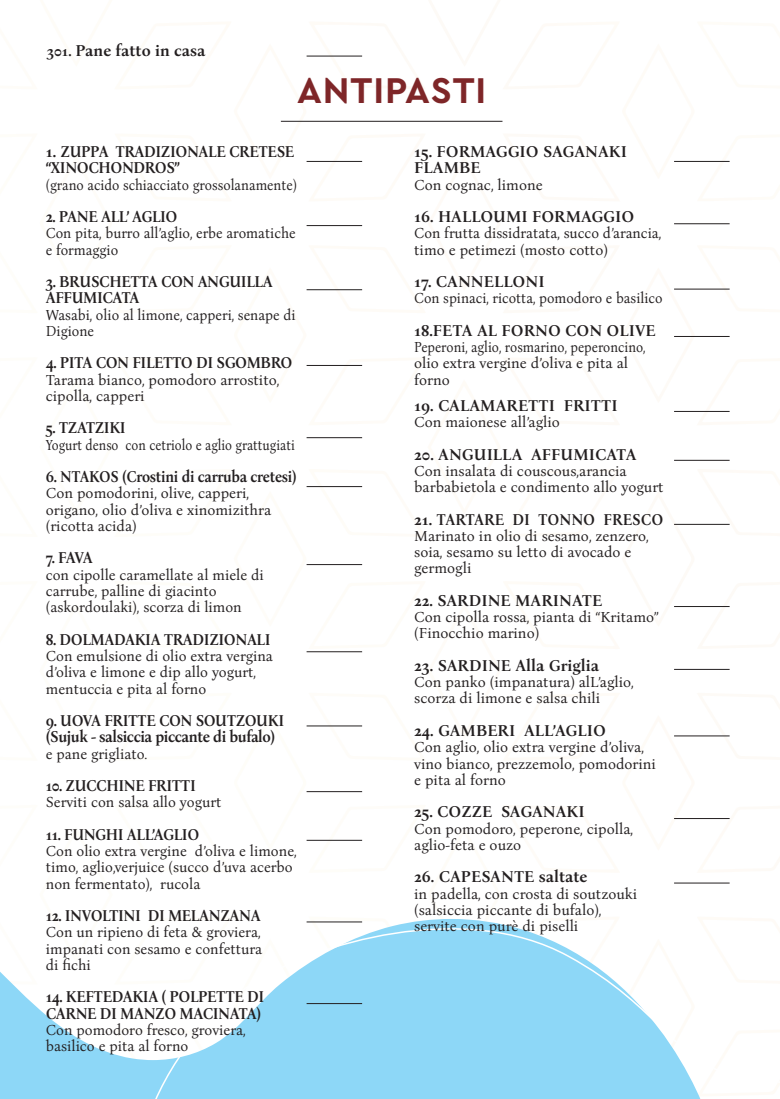
<style>
.page{position:relative;width:780px;height:1099px;background:#fff}
.page>*{position:absolute;margin:0;border:0;box-sizing:border-box;transform-origin:0 0}
.t1{font:700 37.5px "Cera GR";letter-spacing:.025em;color:#7e2628}
.t2{font:700 16.25px/16.2px "Bona Nova";letter-spacing:-.03em;color:#231f20;scale:.93 1}
.t3{font:700 16.25px/16.2px "Bona Nova";color:#231f20}
.t4{font:700 16.25px/16.2px "Bona Nova";letter-spacing:-.03em;color:#231f20}
.t5{font:15px/16.2px "Bona Nova";color:#231f20}
.t6{font:15px/16.2px "Bona Nova";color:#231f20;scale:.94 1}
.t7{font:15px/16.2px "Bona Nova";color:#231f20;scale:.89 1}
.t8{font:15px/16.2px "Bona Nova";color:#231f20;scale:.96 1}
.t9{font:15px "Bona Nova";color:#231f20;scale:.86 1}
.t10{font:15px "Bona Nova";color:#231f20;scale:.91 1}
.t11{font:15px "Bona Nova";color:#231f20;scale:.93 1}
.s1{font-size:15px}
</style>
<div class="page">
<svg style="left:0;top:972px;width:142px;height:126px;fill:#8dd7f7"></svg>
<svg style="left:142px;top:919px;width:558px;height:179px"></svg>
<hr style="left:306px;top:225px;width:56px;height:1px;background:#231f20">
<hr style="left:306px;top:161px;width:56px;height:1px;background:#231f20">
<hr style="left:281px;top:121px;width:221px;height:1px;background:#231f20">
<hr style="left:306px;top:289px;width:56px;height:1px;background:#231f20">
<hr style="left:306px;top:365px;width:56px;height:1px;background:#231f20">
<hr style="left:306px;top:437px;width:56px;height:1px;background:#231f20">
<hr style="left:306px;top:486px;width:56px;height:1px;background:#231f20">
<hr style="left:306px;top:564px;width:56px;height:1px;background:#231f20">
<hr style="left:306px;top:651px;width:56px;height:1px;background:#231f20">
<hr style="left:306px;top:725px;width:56px;height:1px;background:#231f20">
<hr style="left:306px;top:791px;width:56px;height:1px;background:#231f20">
<hr style="left:306px;top:840px;width:56px;height:1px;background:#231f20">
<hr style="left:306px;top:1003px;width:56px;height:1px;background:#231f20">
<hr style="left:306px;top:921px;width:56px;height:1px;background:#231f20">
<hr style="left:674px;top:411px;width:55px;height:1px;background:#231f20">
<hr style="left:674px;top:460px;width:55px;height:1px;background:#231f20">
<hr style="left:674px;top:606px;width:55px;height:1px;background:#231f20">
<hr style="left:674px;top:669px;width:55px;height:1px;background:#231f20">
<hr style="left:674px;top:735px;width:55px;height:1px;background:#231f20">
<hr style="left:674px;top:818px;width:55px;height:1px;background:#231f20">
<hr style="left:674px;top:882px;width:55px;height:1px;background:#231f20">
<hr style="left:674px;top:524px;width:55px;height:1px;background:#231f20">
<hr style="left:674px;top:161px;width:55px;height:1px;background:#231f20">
<hr style="left:674px;top:223px;width:55px;height:1px;background:#231f20">
<hr style="left:674px;top:289px;width:55px;height:1px;background:#231f20">
<hr style="left:674px;top:336px;width:55px;height:1px;background:#231f20">
<hr style="left:306px;top:56px;width:56px;height:1px;background:#231f20">
<p class="t3" style="left:47px;top:43px;width:160px"><span class="s1">301.</span> Pane fatto in casa</p>
<h1 class="t1" style="left:297px;top:69px;width:191px">ANTIPASTI</h1>
<p class="t4" style="left:46px;top:144px;width:250px">1. ZUPPA TRADIZIONALE CRETESE “XINOCHONDROS”</p>
<p class="t10" style="left:46px;top:173px;width:277px">(grano acido schiacciato grossolanamente)</p>
<p class="t2" style="left:46px;top:209px;width:143px">2. PANE ALL’ AGLIO</p>
<p class="t6" style="left:46px;top:225px;width:267px">Con pita, burro all’aglio, erbe aromatiche e formaggio</p>
<p class="t2" style="left:46px;top:274px;width:245px">3. BRUSCHETTA CON ANGUILLA<br>AFFUMICATA</p>
<p class="t6" style="left:46px;top:307px;width:267px">Wasabi, olio al limone, capperi, senape di<br>Digione</p>
<p class="t2" style="left:46px;top:355px;width:267px">4. PITA CON FILETTO DI SGOMBRO</p>
<p class="t5" style="left:46px;top:372px;width:235px">Tarama bianco, pomodoro arrostito, cipolla, capperi</p>
<p class="t2" style="left:46px;top:420px;width:87px">5. TZATZIKI</p>
<p class="t9" style="left:46px;top:433px;width:291px">Yogurt denso con cetriolo e aglio grattugiati</p>
<p class="t2" style="left:46px;top:469px;width:271px">6. NTAKOS (Crostini di carruba cretesi)</p>
<p class="t5" style="left:46px;top:485px;width:227px">Con pomodorini, olive, capperi, origano, olio d’oliva e xinomizithra (ricotta acida)</p>
<p class="t2" style="left:46px;top:550px;width:52px">7. FAVA</p>
<p class="t5" style="left:46px;top:567px;width:219px">con cipolle caramellate al miele di carrube, palline di giacinto (askordoulaki), scorza di limon</p>
<p class="t2" style="left:46px;top:631px;width:243px">8. DOLMADAKIA TRADIZIONALI</p>
<p class="t5" style="left:46px;top:648px;width:229px">Con emulsione di olio extra vergina d’oliva e limone e dip allo yogurt, mentuccia e pita al forno</p>
<p class="t2" style="left:46px;top:712px;width:258px">9. UOVA FRITTE CON SOUTZOUKI (Sujuk - salsiccia piccante di bufalo)</p>
<p class="t5" style="left:46px;top:745px;width:103px">e pane grigliato.</p>
<p class="t2" style="left:46px;top:777px;width:163px">10. ZUCCHINE FRITTI</p>
<p class="t5" style="left:46px;top:794px;width:177px">Serviti con salsa allo yogurt</p>
<p class="t2" style="left:46px;top:826px;width:166px">11. FUNGHI ALL’AGLIO</p>
<p class="t5" style="left:46px;top:843px;width:252px">Con olio extra vergine d’oliva e limone, timo, aglio,verjuice (succo d’uva acerbo non fermentato), rucola</p>
<p class="t2" style="left:46px;top:907px;width:232px">12. INVOLTINI DI MELANZANA</p>
<p class="t5" style="left:46px;top:924px;width:218px;text-align:justify">Con un ripieno di feta &amp; groviera, impanati con sesamo e confettura di fichi</p>
<p class="t2" style="left:46px;top:989px;width:236px">14. KEFTEDAKIA ( POLPETTE DI<br>CARNE DI MANZO MACINATA)</p>
<p class="t5" style="left:46px;top:1022px;width:201px">Con pomodoro fresco, groviera, basilico e pita al forno</p>
<p class="t3" style="left:414px;top:144px;width:214px">15. FORMAGGIO SAGANAKI<br>FLAMBE</p>
<p class="t5" style="left:414px;top:177px;width:130px">Con cognac, limone</p>
<p class="t3" style="left:414px;top:209px;width:222px">16. HALLOUMI FORMAGGIO</p>
<p class="t8" style="left:414px;top:225px;width:259px">Con frutta dissidratata, succo d’arancia, timo e petimezi (mosto cotto)</p>
<p class="t3" style="left:414px;top:274px;width:132px">17. CANNELLONI</p>
<p class="t11" style="left:414px;top:287px;width:268px">Con spinaci, ricotta, pomodoro e basilico</p>
<p class="t3" style="left:414px;top:322px;width:243px">18.FETA AL FORNO CON OLIVE</p>
<p class="t7" style="left:414px;top:339px;width:261px">Peperoni, aglio, rosmarino, peperoncino, olio extra vergine d’oliva e pita al forno</p>
<p class="t3" style="left:414px;top:397px;width:205px">19. CALAMARETTI FRITTI</p>
<p class="t5" style="left:414px;top:414px;width:147px">Con maionese all’aglio</p>
<p class="t3" style="left:414px;top:446px;width:224px">20. ANGUILLA AFFUMICATA</p>
<p class="t5" style="left:414px;top:463px;width:251px">Con insalata di couscous,arancia barbabietola e condimento allo yogurt</p>
<p class="t3" style="left:414px;top:511px;width:251px">21. TARTARE DI TONNO FRESCO</p>
<p class="t5" style="left:414px;top:528px;width:236px">Marinato in olio di sesamo, zenzero, soia, sesamo su letto di avocado e germogli</p>
<p class="t3" style="left:414px;top:592px;width:190px">22. SARDINE MARINATE</p>
<p class="t5" style="left:414px;top:609px;width:246px">Con cipolla rossa, pianta di “Kritamo” (Finocchio marino)</p>
<p class="t3" style="left:414px;top:657px;width:186px">23. SARDINE Alla Griglia</p>
<p class="t5" style="left:414px;top:674px;width:221px">Con panko (impanatura) alL’aglio, scorza di limone e salsa chili</p>
<p class="t3" style="left:414px;top:722px;width:193px">24. GAMBERI ALL’AGLIO</p>
<p class="t5" style="left:414px;top:739px;width:243px">Con aglio, olio extra vergine d’oliva, vino bianco, prezzemolo, pomodorini e pita al forno</p>
<p class="t3" style="left:414px;top:803px;width:172px">25. COZZE SAGANAKI</p>
<p class="t5" style="left:414px;top:820px;width:220px">Con pomodoro, peperone, cipolla, aglio-feta e ouzo</p>
<p class="t3" style="left:414px;top:868px;width:175px">26. CAPESANTE saltate</p>
<p class="t5" style="left:414px;top:885px;width:224px">in padella, con crosta di soutzouki (salsiccia piccante di bufalo), servite con purè di piselli</p>
</div>
